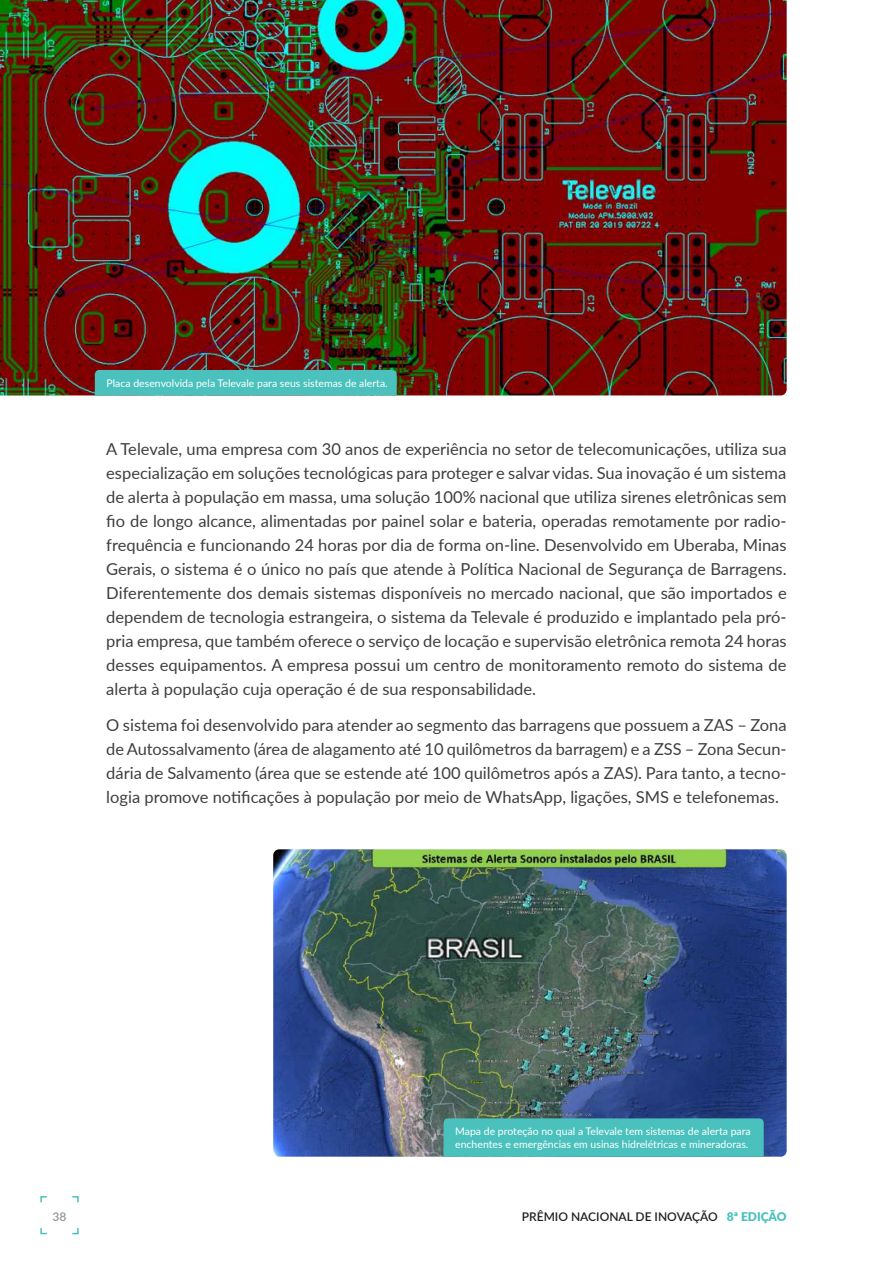
<style>
.page{position:relative;width:893px;height:1263px;background:#fff}
.page>*{position:absolute;margin:0;border:0;box-sizing:border-box;transform-origin:0 0}
.t1{font:16.5px/24px "Lato";color:#3e3e3f;text-align:justify}
.t2{font:600 12px "Lato";color:#231f20}
.t3{font:600 12px "Lato";color:#939598}
.t4{font:10.5px/12.6px "Lato";color:#fff}
.s1{font-weight:900;color:#4ac1bc}
</style>
<div class="page">
<svg style="left:40px;top:1196px;width:7px;height:7px"></svg>
<svg style="left:40px;top:1228px;width:7px;height:7px"></svg>
<svg style="left:72px;top:1196px;width:7px;height:7px"></svg>
<svg style="left:72px;top:1228px;width:7px;height:7px"></svg>
<img style="left:0;top:0;width:787px;height:395px">
<div style="left:95px;top:370px;width:302px;height:25px;background:#4ac1bc"></div>
<img style="left:273px;top:849px;width:514px;height:308px">
<div style="left:443px;top:1118px;width:321px;height:39px;background:#4ac1bc"></div>
<p class="t4" style="left:107px;top:376px;width:283px">Placa desenvolvida pela Televale para seus sistemas de alerta.</p>
<p class="t1" style="left:106px;top:436px;width:682px">A Televale, uma empresa com 30 anos de experiência no setor de telecomunicações, utiliza sua especialização em soluções tecnológicas para proteger e salvar vidas. Sua inovação é um sistema de alerta à população em massa, uma solução 100% nacional que utiliza sirenes eletrônicas sem fio de longo alcance, alimentadas por painel solar e bateria, operadas remotamente por radio&shy;frequência e funcionando 24 horas por dia de forma on-line. Desenvolvido em Uberaba, Minas Gerais, o sistema é o único no país que atende à Política Nacional de Segurança de Barragens.<br>Diferentemente dos demais sistemas disponíveis no mercado nacional, que são importados e dependem de tecnologia estrangeira, o sistema da Televale é produzido e implantado pela pró&shy;pria empresa, que também oferece o serviço de locação e supervisão eletrônica remota 24 horas desses equipamentos. A empresa possui um centro de monitoramento remoto do sistema de alerta à população cuja operação é de sua responsabilidade.</p>
<p class="t1" style="left:106px;top:713px;width:682px">O sistema foi desenvolvido para atender ao segmento das barragens que possuem a ZAS – Zona de Autossalvamento (área de alagamento até 10 quilômetros da barragem) e a ZSS – Zona Secun&shy;dária de Salvamento (área que se estende até 100 quilômetros após a ZAS). Para tanto, a tecno&shy;logia promove notificações à população por meio de WhatsApp, ligações, SMS e telefonemas.</p>
<p class="t4" style="left:455px;top:1125px;width:297px">Mapa de proteção no qual a Televale tem sistemas de alerta para enchentes e emergências em usinas hidrelétricas e mineradoras.</p>
<p class="t3" style="left:53px;top:1207px;width:15px">38</p>
<p class="t2" style="left:522px;top:1207px;width:266px">PRÊMIO NACIONAL DE INOVAÇÃO <span class="s1">8ª EDIÇÃO</span></p>
</div>
